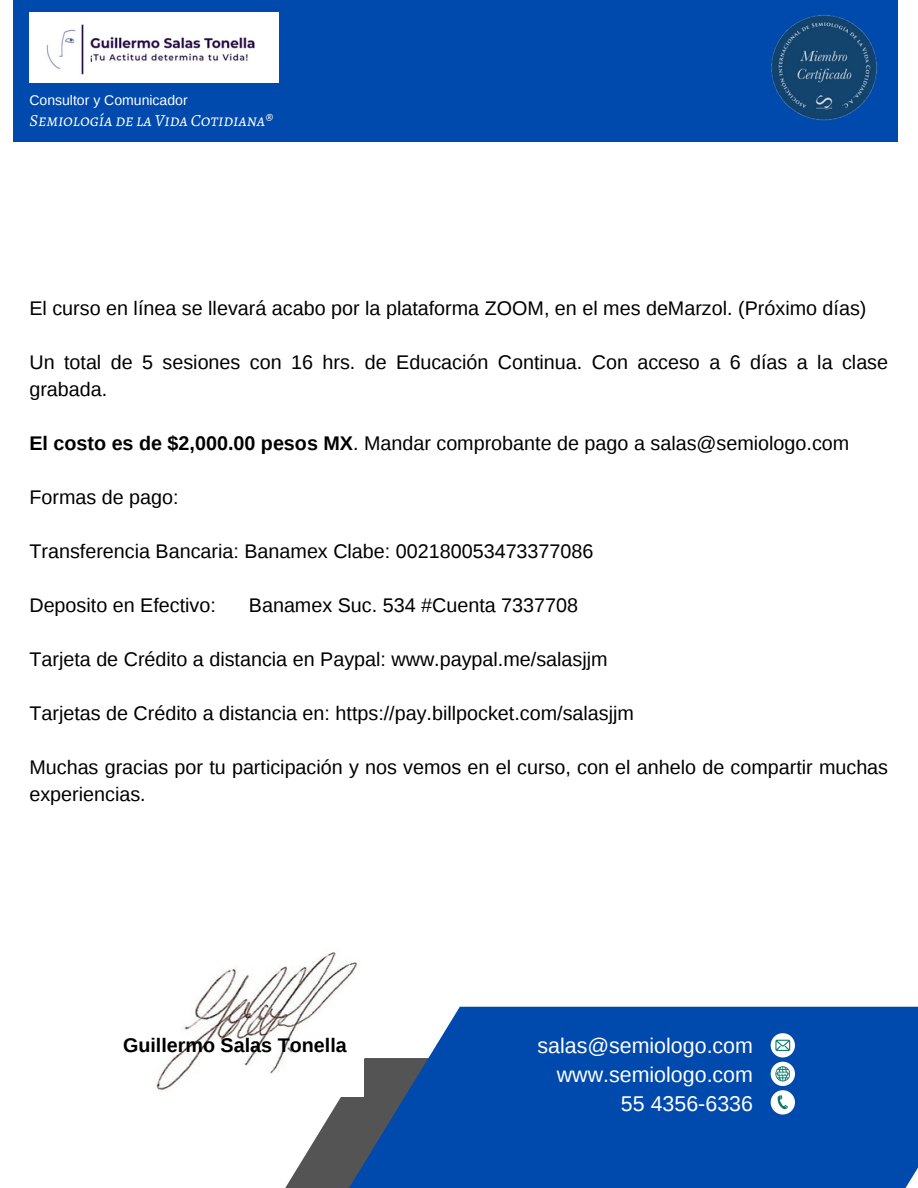
<style>
.page{position:relative;width:918px;height:1188px;background:#fff}
.page>*{position:absolute;margin:0;border:0;box-sizing:border-box;transform-origin:0 0}
.t1{font:21.45px "Liberation Sans";color:#fff}
.t2{font:19.8px/27px "Liberation Sans";color:#000}
.t3{font:700 19.8px "Liberation Sans";color:#000}
.t4{font:italic 17.1px "Alegreya SC";color:#fff}
.t5{font:14.1px "Liberation Sans";color:#fff}
.s1{font-weight:700}
</style>
<div class="page">
<svg style="left:285px;top:1007px;width:633px;height:181px;background:#1656ab"></svg>
<div style="left:13px;top:0;width:885px;height:142px;background:#004aad"></div>
<div style="left:771px;top:1062px;width:24px;height:24px;background:#fff;border-radius:50%"></div>
<svg style="left:775px;top:1066px;width:15px;height:15px"></svg>
<div style="left:771px;top:1090px;width:24px;height:25px;background:#fff;border-radius:50%"></div>
<svg style="left:778px;top:1095px;width:10px;height:15px"></svg>
<svg style="left:771px;top:1033px;width:24px;height:25px"></svg>
<svg style="left:775px;top:1040px;width:15px;height:11px"></svg>
<img style="left:29px;top:12px;width:249px;height:70px">
<img style="left:771px;top:15px;width:106px;height:105px">
<img style="left:156px;top:952px;width:207px;height:145px">
<p class="t5" style="left:29px;top:92px;width:160px">Consultor y Comunicador</p>
<p class="t4" style="left:29px;top:109px;width:245px">Semiología de la Vida Cotidiana®</p>
<p class="t2" style="left:29px;top:294px;width:839px">El curso en línea se llevará acabo por la plataforma ZOOM, en el mes deMarzol. (Próximo días)</p>
<p class="t2" style="left:29px;top:348px;width:860px">Un total de 5 sesiones con 16 hrs. de Educación Continua. Con acceso a 6 días a la clase grabada.</p>
<p class="t2" style="left:29px;top:429px;width:821px"><span class="s1">El costo es de $2,000.00 pesos MX</span>. Mandar comprobante de pago a salas@semiologo.com</p>
<p class="t2" style="left:29px;top:483px;width:151px">Formas de pago:</p>
<p class="t2" style="left:29px;top:537px;width:566px">Transferencia Bancaria: Banamex Clabe: 002180053473377086</p>
<p class="t2" style="left:29px;top:591px;width:188px">Deposito en Efectivo:</p>
<p class="t2" style="left:249px;top:591px;width:331px">Banamex Suc. 534 #Cuenta 7337708</p>
<p class="t2" style="left:29px;top:645px;width:580px">Tarjeta de Crédito a distancia en Paypal: www.paypal.me/salasjjm</p>
<p class="t2" style="left:29px;top:699px;width:606px">Tarjetas de Crédito a distancia en: https://pay.billpocket.com/salasjjm</p>
<p class="t2" style="left:29px;top:753px;width:860px">Muchas gracias por tu participación y nos vemos en el curso, con el anhelo de compartir muchas experiencias.</p>
<p class="t3" style="left:123px;top:1034px;width:225px">Guillermo Salas Tonella</p>
<p class="t1" style="left:537px;top:1034px;width:217px">salas@semiologo.com</p>
<p class="t1" style="left:557px;top:1063px;width:198px">www.semiologo.com</p>
<p class="t1" style="left:621px;top:1092px;width:134px">55 4356-6336</p>
</div>
